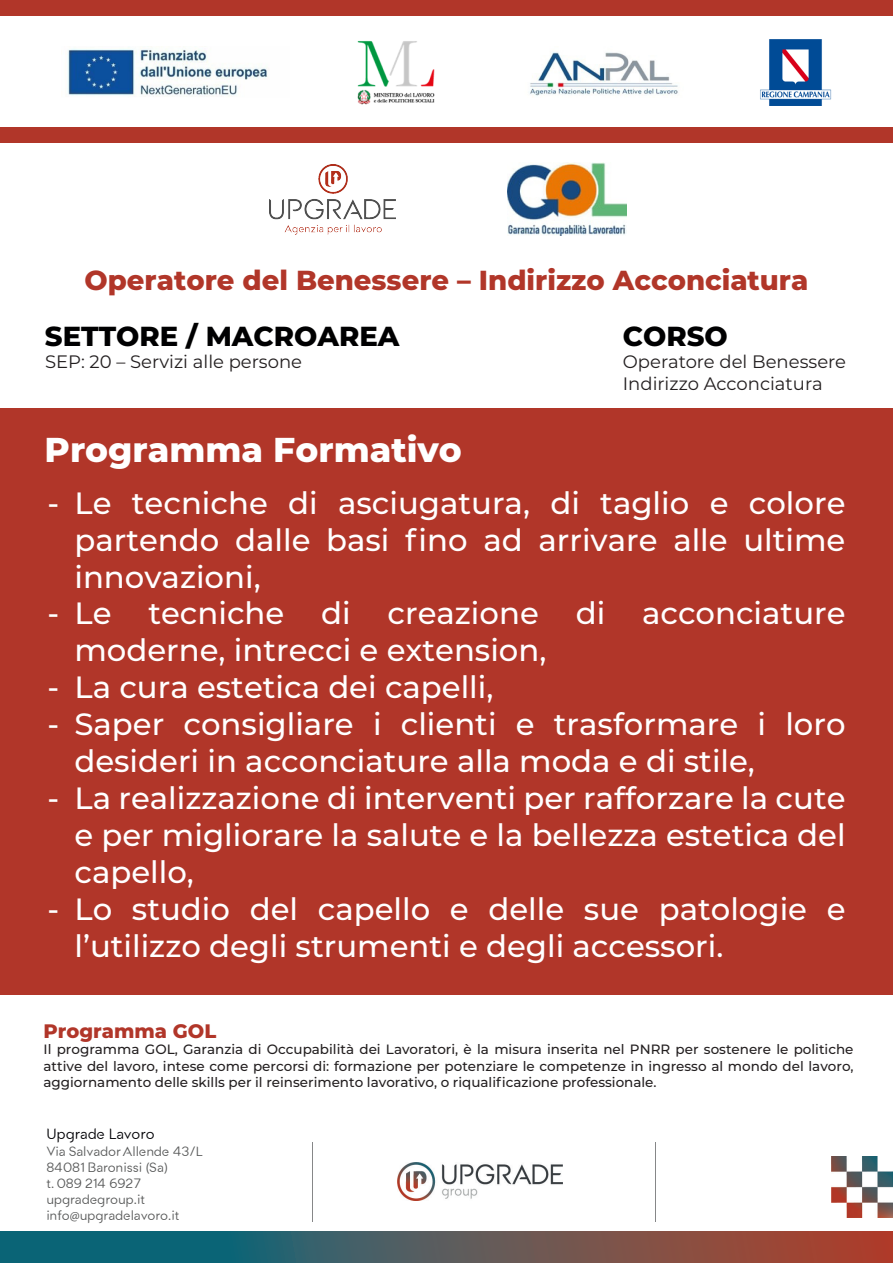
<style>
.page{position:relative;width:893px;height:1263px;background:#fff}
.page>*{position:absolute;margin:0;border:0;box-sizing:border-box;transform-origin:0 0}
.t1{font:800 34.5px "Montserrat";color:#fff}
.t2{font:500 30.75px/36.9px "Montserrat";color:#fff}
.t3{font:800 27.45px "Montserrat";color:#b13629}
.t4{font:800 27.45px "Montserrat";color:#000001}
.t5{font:800 19.5px "Montserrat";color:#b13629}
.t6{font:18px/21.6px "Montserrat";color:#231f20}
.t7{font:15px "Medel";color:#010105}
.t8{font:500 13.5px/16.2px "Montserrat";color:#231f20;text-align:justify}
.t9{font:13.5px/16.2px "Medel";color:#585959}
.s1{font-family:"Myriad Pro"}
</style>
<div class="page">
<img style="left:397px;top:1163px;width:166px;height:37px">
<img style="left:832px;top:1156px;width:61px;height:61px">
<svg style="left:0;top:1232px;width:893px;height:31px;background:#545859"></svg>
<hr style="left:312px;top:1142px;width:1px;height:79px;background:#868788">
<hr style="left:655px;top:1142px;width:1px;height:79px;background:#868788">
<div style="left:0;top:0;width:892px;height:16px;background:#b13629"></div>
<img style="left:530px;top:52px;width:148px;height:44px">
<img style="left:269px;top:164px;width:126px;height:70px">
<img style="left:507px;top:163px;width:120px;height:73px">
<img style="left:67px;top:48px;width:201px;height:49px">
<img style="left:760px;top:39px;width:72px;height:66px">
<img style="left:357px;top:41px;width:78px;height:64px">
<div style="left:0;top:127px;width:893px;height:16px;background:#b13629"></div>
<div style="left:0;top:408px;width:893px;height:587px;background:#b13629"></div>
<p class="t3" style="left:85px;top:260px;width:725px">Operatore del Benessere – Indirizzo Acconciatura</p>
<p class="t4" style="left:45px;top:316px;width:356px">SETTORE / MACROAREA</p>
<p class="t6" style="left:45px;top:350px;width:259px">SEP: 20 – Servizi alle persone</p>
<p class="t4" style="left:623px;top:316px;width:106px">CORSO</p>
<p class="t6" style="left:623px;top:350px;width:225px">Operatore del Benessere<br>Indirizzo Acconciatura</p>
<p class="t1" style="left:45px;top:424px;width:419px">Programma Formativo</p>
<p class="t2" style="left:74px;top:483px;width:772px;text-align:justify;text-indent:-27px">- Le tecniche di asciugatura, di taglio e colore partendo dalle basi fino ad arrivare alle ultime innovazioni,</p>
<p class="t2" style="left:74px;top:594px;width:773px;text-indent:-27px">- Le tecniche di creazione di acconciature moderne, intrecci e extension,</p>
<p class="t2" style="left:47px;top:668px;width:447px">- La cura estetica dei capelli,</p>
<p class="t2" style="left:74px;top:704px;width:773px;text-indent:-27px">- Saper consigliare i clienti e trasformare i loro desideri in acconciature alla moda e di stile,</p>
<p class="t2" style="left:74px;top:778px;width:773px;text-align:justify;text-indent:-27px">- La realizzazione di interventi per rafforzare la cute e per migliorare la salute e la bellezza estetica del capello,</p>
<p class="t2" style="left:74px;top:889px;width:773px;text-indent:-27px">- Lo studio del capello e delle sue patologie e l’utilizzo degli strumenti e degli accessori.</p>
<p class="t5" style="left:44px;top:1017px;width:174px">Programma GOL</p>
<p class="t8" style="left:44px;top:1041px;width:812px">Il programma GOL, Garanzia di Occupabilità dei Lavoratori, è la misura inserita nel PNRR per sostenere le politiche attive del lavoro, intese come percorsi di: formazione per potenziare le competenze in ingresso al mondo del lavoro, aggiornamento delle skills per il reinserimento lavorativo, o riqualificazione professionale.</p>
<p class="t7" style="left:46px;top:1126px;width:110px">Upgrade Lavoro</p>
<p class="t9" style="left:46px;top:1143px;width:158px">Via Salvador Allende 43/L<br>84081 Baronissi <span class="s1">(</span>Sa<span class="s1">)<br></span>t. 089 214 6927 upgradegroup.it info<span class="s1">@</span>upgradelavoro.it</p>
</div>
